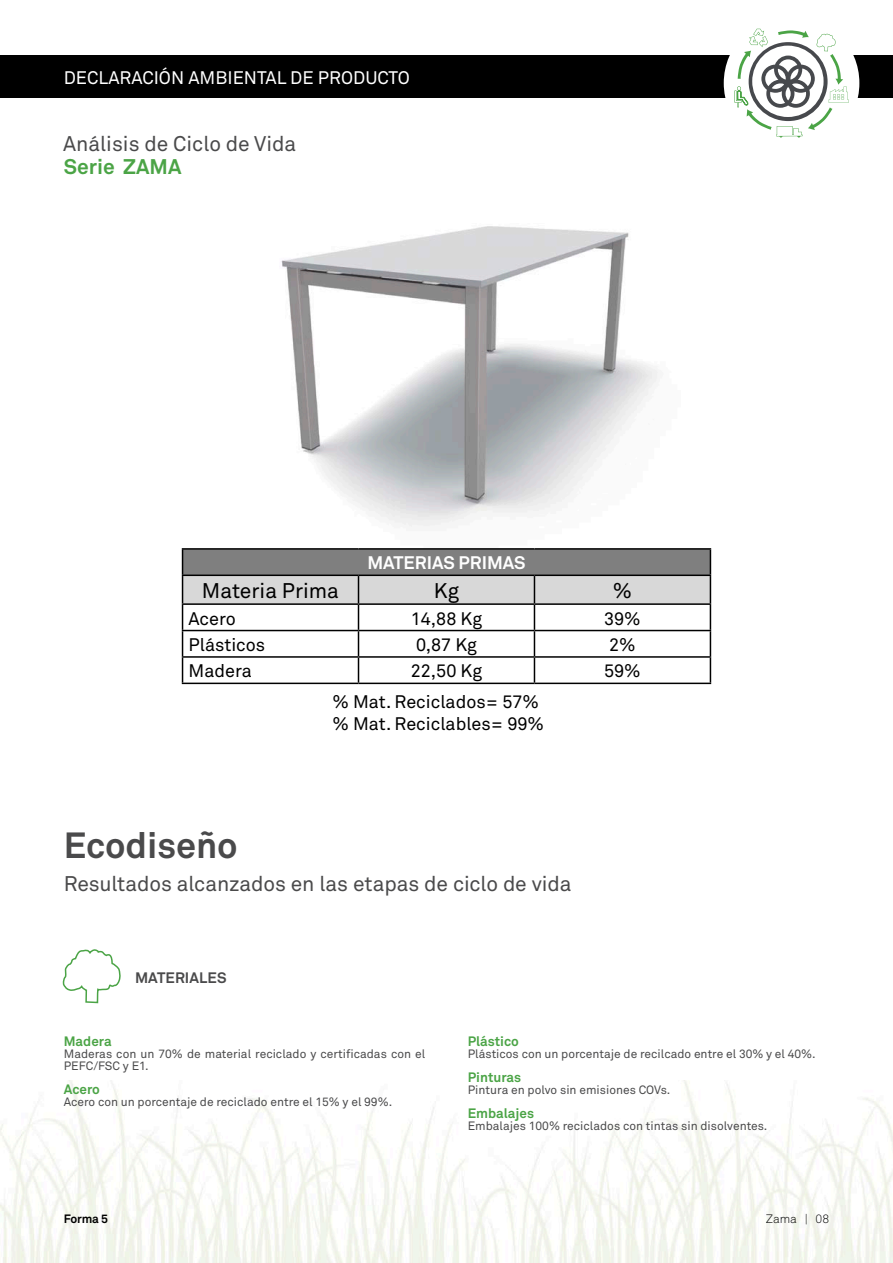
<style>
.page{position:relative;width:893px;height:1263px;background:#fff}
.page>*{position:absolute;margin:0;border:0;box-sizing:border-box;transform-origin:0 0}
.t1{font:700 36px "Akkurat";color:#4a4a4b}
.t2{font:21px "Akkurat";color:#4a4a4b}
.t3{font:21px "Akkurat";color:#000}
.t4{font:700 21px "Akkurat";color:#4ba446}
.t5{font:18px/21.6px "Akkurat";color:#000}
.t6{font:18px "Akkurat";color:#fff}
.t7{font:700 18px "Akkurat";color:#fff}
.t8{font:700 15px "Akkurat";letter-spacing:.005em;color:#4a4a4b}
.t9{font:700 13.5px "Akkurat";color:#4ba446}
.t10{font:12px/12px "Akkurat";color:#4a4a4b}
.t11{font:300 12px "Akkurat";color:#000}
.t12{font:700 12px "Akkurat";letter-spacing:-.02em;color:#000}
</style>
<div class="page">
<img style="left:0;top:1080px;width:893px;height:183px">
<div style="left:0;top:55px;width:893px;height:43px;background:#000"></div>
<div style="left:724px;top:15px;width:135px;height:136px;background:#fff;border-radius:50%"></div>
<svg style="left:735px;top:29px;width:114px;height:109px"></svg>
<img style="left:281px;top:226px;width:377px;height:301px">
<svg style="left:62px;top:949px;width:59px;height:55px"></svg>
<hr style="left:182px;top:683px;width:176px;height:1px;background:#000">
<hr style="left:358px;top:683px;width:176px;height:1px;background:#000">
<hr style="left:534px;top:683px;width:177px;height:1px;background:#000">
<svg style="left:182px;top:550px;width:529px;height:133px"></svg>
<hr style="left:182px;top:548px;width:176px;height:2px;background:#000">
<hr style="left:358px;top:548px;width:176px;height:2px;background:#000">
<hr style="left:534px;top:548px;width:177px;height:2px;background:#000">
<hr style="left:182px;top:574px;width:176px;height:2px;background:#000">
<hr style="left:358px;top:574px;width:176px;height:2px;background:#000">
<hr style="left:534px;top:574px;width:177px;height:2px;background:#000">
<h3 class="t6" style="left:64px;top:66px;width:347px">DECLARACIÓN AMBIENTAL DE PRODUCTO</h3>
<h2 class="t2" style="left:63px;top:130px;width:235px">Análisis de Ciclo de Vida</h2>
<h2 class="t4" style="left:64px;top:154px;width:119px">Serie ZAMA</h2>
<h3 class="t7" style="left:367px;top:552px;width:160px">MATERIAS PRIMAS</h3>
<h2 class="t3" style="left:202px;top:577px;width:139px">Materia Prima</h2>
<h2 class="t3" style="left:434px;top:577px;width:27px">Kg</h2>
<h2 class="t3" style="left:613px;top:577px;width:21px">%</h2>
<h3 class="t5" style="left:189px;top:607px;width:49px">Acero</h3>
<h3 class="t5" style="left:411px;top:607px;width:73px">14,88 Kg</h3>
<h3 class="t5" style="left:604px;top:607px;width:38px">39%</h3>
<h3 class="t5" style="left:189px;top:633px;width:78px">Plásticos</h3>
<h3 class="t5" style="left:416px;top:633px;width:62px">0,87 Kg</h3>
<h3 class="t5" style="left:609px;top:633px;width:28px">2%</h3>
<h3 class="t5" style="left:189px;top:660px;width:65px">Madera</h3>
<h3 class="t5" style="left:411px;top:660px;width:73px">22,50 Kg</h3>
<h3 class="t5" style="left:604px;top:660px;width:38px">59%</h3>
<h3 class="t5" style="left:332px;top:691px;width:213px">% Mat. Reciclados= 57% % Mat. Reciclables= 99%</h3>
<h1 class="t1" style="left:64px;top:822px;width:176px">Ecodiseño</h1>
<h2 class="t2" style="left:64px;top:871px;width:509px">Resultados alcanzados en las etapas de ciclo de vida</h2>
<p class="t8" style="left:135px;top:968px;width:93px">MATERIALES</p>
<p class="t9" style="left:64px;top:1032px;width:49px">Madera</p>
<p class="t10" style="left:64px;top:1047px;width:363px">Maderas con un 70% de material reciclado y certificadas con el<br>PEFC/FSC y E1.</p>
<p class="t9" style="left:64px;top:1080px;width:38px">Acero</p>
<p class="t10" style="left:64px;top:1095px;width:330px">Acero con un porcentaje de reciclado entre el 15% y el 99%.</p>
<p class="t9" style="left:468px;top:1032px;width:53px">Plástico</p>
<p class="t10" style="left:468px;top:1047px;width:350px">Plásticos con un porcentaje de recilcado entre el 30% y el 40%.</p>
<p class="t9" style="left:468px;top:1068px;width:55px">Pinturas</p>
<p class="t10" style="left:468px;top:1083px;width:204px">Pintura en polvo sin emisiones COVs.</p>
<p class="t9" style="left:468px;top:1104px;width:68px">Embalajes</p>
<p class="t10" style="left:468px;top:1119px;width:301px">Embalajes 100% reciclados con tintas sin disolventes.</p>
<p class="t12" style="left:64px;top:1211px;width:46px">Forma 5</p>
<p class="t11" style="left:766px;top:1211px;width:65px">Zama | 08</p>
</div>
